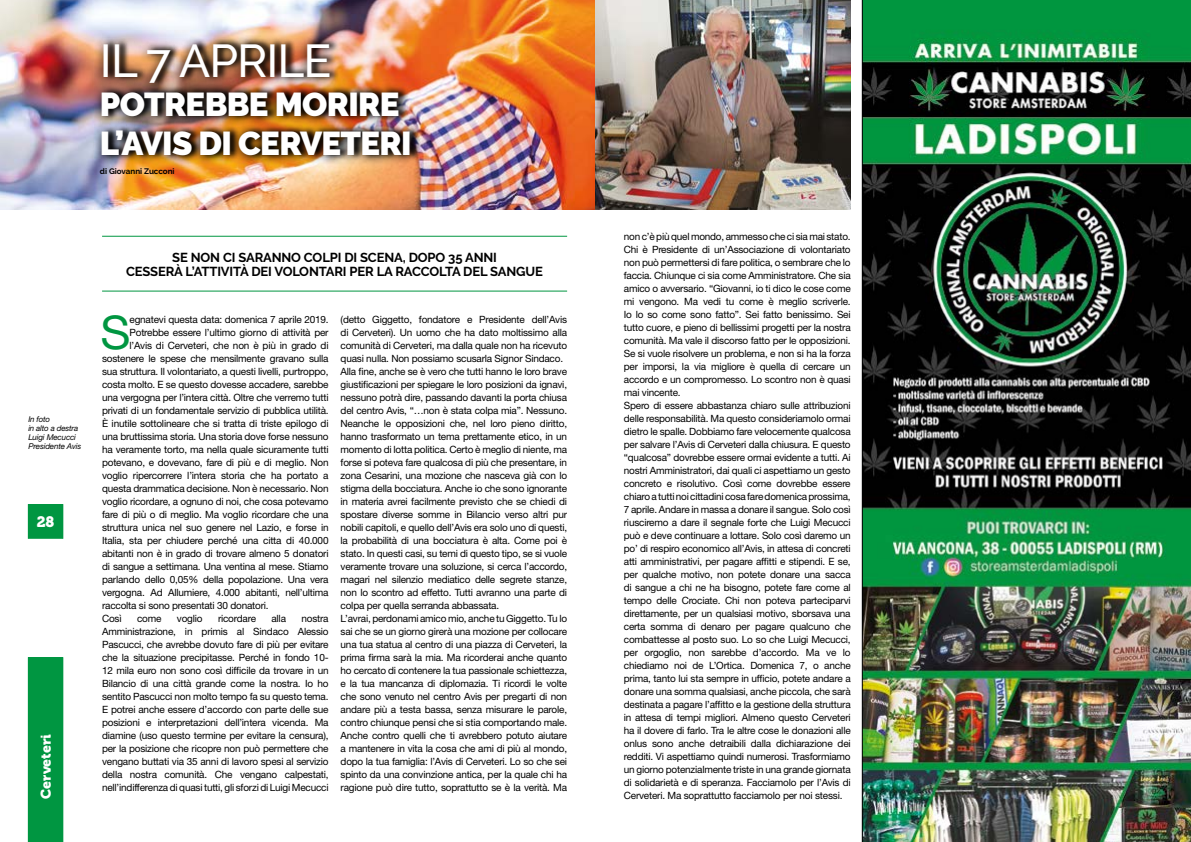
<style>
.page{position:relative;width:1191px;height:842px;background:#fff}
.page>*{position:absolute;margin:0;border:0;box-sizing:border-box;transform-origin:0 0}
.t1{font:46.4px "Helvetica Neue LT Std";color:#009641}
.t2{font:500 46px "Raleway";letter-spacing:-.02em;color:#fff}
.t3{font:900 33px/39px "Raleway";letter-spacing:-.02em;color:#fff}
.t4{font:15px "Museo 900";color:#fff}
.t5{font:14px "Museo 900";color:#fff}
.t6{font:700 13px/14px "Raleway";letter-spacing:-.01em;color:#000;text-align:center}
.t7{font:10px/13px "Helvetica Neue LT Std";letter-spacing:-.02em;color:#000}
.t8{font:italic 8px/9px "Helvetica Neue LT Std";letter-spacing:-.02em;color:#000}
.t9{font:700 8px "Raleway";color:#000}
</style>
<div class="page">
<img style="left:0;top:0;width:850px;height:210px">
<img style="left:92px;top:34px;width:328px;height:131px">
<hr style="left:102px;top:236px;width:465px;height:1px;background:#009641">
<hr style="left:102px;top:291px;width:465px;height:1px;background:#009641">
<div style="left:28px;top:505px;width:35px;height:33px;background:#009641"></div>
<div style="left:28px;top:504px;width:35px;height:35px;border:1px solid #009641"></div>
<div style="left:28px;top:657px;width:35px;height:185px;background:#009641"></div>
<img style="left:862px;top:0;width:329px;height:842px">
<h2 class="t2" style="left:100px;top:35px;width:233px">IL 7 APRILE</h2>
<h3 class="t3" style="left:100px;top:85px;width:313px">POTREBBE MORIRE<br>L’AVIS DI CERVETERI</h3>
<p class="t9" style="left:100px;top:166px;width:76px">di Giovanni Zucconi</p>
<p class="t8" style="left:28px;top:414px;width:54px">In foto<br>in alto a destra<br>Luigi Mecucci<br>Presidente Avis</p>
<h3 class="t4" style="left:37px;top:513px;width:19px">28</h3>
<h3 class="t5" style="left:38px;top:799px;width:66px;rotate:-90deg">Cerveteri</h3>
<h3 class="t6" style="left:126px;top:251px;width:418px">SE NON CI SARANNO COLPI DI SCENA, DOPO 35 ANNI<br>CESSERÀ L’ATTIVITÀ DEI VOLONTARI PER LA RACCOLTA DEL SANGUE</h3>
<h1 class="t1" style="left:100px;top:305px;width:32px">S</h1>
<p class="t7" style="left:129px;top:313px;width:201px">egnatevi questa data: domenica 7 aprile 2019.</p>
<p class="t7" style="left:129px;top:326px;width:200px">Potrebbe essere l’ultimo giorno di attività per</p>
<p class="t7" style="left:129px;top:339px;width:201px">l’Avis di Cerveteri, che non è più in grado di</p>
<p class="t7" style="left:102px;top:352px;width:228px">sostenere le spese che mensilmente gravano sulla</p>
<p class="t7" style="left:102px;top:365px;width:228px">sua struttura. Il volontariato, a questi livelli, purtroppo,</p>
<p class="t7" style="left:102px;top:378px;width:228px">costa molto. E se questo dovesse accadere, sarebbe</p>
<p class="t7" style="left:102px;top:391px;width:228px">una vergogna per l’intera città. Oltre che verremo tutti</p>
<p class="t7" style="left:102px;top:404px;width:228px">privati di un fondamentale servizio di pubblica utilità.</p>
<p class="t7" style="left:102px;top:417px;width:228px">È inutile sottolineare che si tratta di triste epilogo di</p>
<p class="t7" style="left:102px;top:430px;width:228px">una bruttissima storia. Una storia dove forse nessuno</p>
<p class="t7" style="left:102px;top:443px;width:228px">ha veramente torto, ma nella quale sicuramente tutti</p>
<p class="t7" style="left:102px;top:456px;width:228px">potevano, e dovevano, fare di più e di meglio. Non</p>
<p class="t7" style="left:102px;top:469px;width:228px">voglio ripercorrere l’intera storia che ha portato a</p>
<p class="t7" style="left:102px;top:482px;width:228px">questa drammatica decisione. Non è necessario. Non</p>
<p class="t7" style="left:102px;top:495px;width:228px">voglio ricordare, a ognuno di noi, che cosa potevamo</p>
<p class="t7" style="left:102px;top:508px;width:228px">fare di più o di meglio. Ma voglio ricordare che una</p>
<p class="t7" style="left:102px;top:521px;width:228px">struttura unica nel suo genere nel Lazio, e forse in</p>
<p class="t7" style="left:102px;top:534px;width:228px">Italia, sta per chiudere perché una citta di 40.000</p>
<p class="t7" style="left:102px;top:547px;width:228px">abitanti non è in grado di trovare almeno 5 donatori</p>
<p class="t7" style="left:102px;top:560px;width:228px">di sangue a settimana. Una ventina al mese. Stiamo</p>
<p class="t7" style="left:102px;top:573px;width:228px">parlando dello 0,05% della popolazione. Una vera</p>
<p class="t7" style="left:102px;top:586px;width:228px">vergogna. Ad Allumiere, 4.000 abitanti, nell’ultima</p>
<p class="t7" style="left:102px;top:599px;width:168px">raccolta si sono presentati 30 donatori.</p>
<p class="t7" style="left:102px;top:612px;width:21px">Così</p>
<p class="t7" style="left:137px;top:612px;width:26px">come</p>
<p class="t7" style="left:177px;top:612px;width:27px">voglio</p>
<p class="t7" style="left:218px;top:612px;width:40px">ricordare</p>
<p class="t7" style="left:271px;top:612px;width:16px">alla</p>
<p class="t7" style="left:102px;top:612px;width:228px;text-align:justify;text-indent:199px">nostra Amministrazione, in primis al Sindaco Alessio Pascucci, che avrebbe dovuto fare di più per evitare che la situazione precipitasse. Perché in fondo 10- 12 mila euro non sono così difficile da trovare in un Bilancio di una città grande come la nostra. Io ho sentito Pascucci non molto tempo fa su questo tema.<br>E potrei anche essere d’accordo con parte delle sue posizioni e interpretazioni dell’intera vicenda. Ma diamine (uso questo termine per evitare la censura), per la posizione che ricopre non può permettere che vengano buttati via 35 anni di lavoro spesi al servizio della nostra comunità. Che vengano calpestati, nell’indifferenza di quasi tutti, gli sforzi di Luigi Mecucci</p>
<p class="t7" style="left:340px;top:313px;width:228px">(detto Giggetto, fondatore e Presidente dell’Avis di Cerveteri). Un uomo che ha dato moltissimo alla comunità di Cerveteri, ma dalla quale non ha ricevuto quasi nulla. Non possiamo scusarla Signor Sindaco.<br>Alla fine, anche se è vero che tutti hanno le loro brave giustificazioni per spiegare le loro posizioni da ignavi, nessuno potrà dire, passando davanti la porta chiusa del centro Avis, “…non è stata colpa mia”. Nessuno.<br>Neanche le opposizioni che, nel loro pieno diritto, hanno trasformato un tema prettamente etico, in un momento di lotta politica. Certo è meglio di niente, ma forse si poteva fare qualcosa di più che presentare, in zona Cesarini, una mozione che nasceva già con lo stigma della bocciatura. Anche io che sono ignorante in materia avrei facilmente previsto che se chiedi di spostare diverse somme in Bilancio verso altri pur nobili capitoli, e quello dell’Avis era solo uno di questi, la probabilità di una bocciatura è alta. Come poi è stato. In questi casi, su temi di questo tipo, se si vuole veramente trovare una soluzione, si cerca l’accordo, magari nel silenzio mediatico delle segrete stanze, non lo scontro ad effetto. Tutti avranno una parte di colpa per quella serranda abbassata.<br>L’avrai, perdonami amico mio, anche tu Giggetto. Tu lo sai che se un giorno girerà una mozione per collocare una tua statua al centro di una piazza di Cerveteri, la prima firma sarà la mia. Ma ricorderai anche quanto ho cercato di contenere la tua passionale schiettezza, e la tua mancanza di diplomazia. Ti ricordi le volte che sono venuto nel centro Avis per pregarti di non andare più a testa bassa, senza misurare le parole, contro chiunque pensi che si stia comportando male.<br>Anche contro quelli che ti avrebbero potuto aiutare a mantenere in vita la cosa che ami di più al mondo, dopo la tua famiglia: l’Avis di Cerveteri. Lo so che sei spinto da una convinzione antica, per la quale chi ha ragione può dire tutto, soprattutto se è la verità. Ma</p>
<p class="t7" style="left:624px;top:230px;width:228px">non c’è più quel mondo, ammesso che ci sia mai stato.<br>Chi è Presidente di un’Associazione di volontariato non può permettersi di fare politica, o sembrare che lo faccia. Chiunque ci sia come Amministratore. Che sia amico o avversario. “Giovanni, io ti dico le cose come mi vengono. Ma vedi tu come è meglio scriverle.<br>Io lo so come sono fatto”. Sei fatto benissimo. Sei tutto cuore, e pieno di bellissimi progetti per la nostra comunità. Ma vale il discorso fatto per le opposizioni.<br>Se si vuole risolvere un problema, e non si ha la forza per imporsi, la via migliore è quella di cercare un accordo e un compromesso. Lo scontro non è quasi mai vincente.<br>Spero di essere abbastanza chiaro sulle attribuzioni delle responsabilità. Ma questo consideriamolo ormai dietro le spalle. Dobbiamo fare velocemente qualcosa per salvare l’Avis di Cerveteri dalla chiusura. E questo “qualcosa” dovrebbe essere ormai evidente a tutti. Ai nostri Amministratori, dai quali ci aspettiamo un gesto concreto e risolutivo. Così come dovrebbe essere chiaro a tutti noi cittadini cosa fare domenica prossima, 7 aprile. Andare in massa a donare il sangue. Solo così riusciremo a dare il segnale forte che Luigi Mecucci può e deve continuare a lottare. Solo così daremo un po’ di respiro economico all’Avis, in attesa di concreti atti amministrativi, per pagare affitti e stipendi. E se, per qualche motivo, non potete donare una sacca di sangue a chi ne ha bisogno, potete fare come al tempo delle Crociate. Chi non poteva parteciparvi direttamente, per un qualsiasi motivo, sborsava una certa somma di denaro per pagare qualcuno che combattesse al posto suo. Lo so che Luigi Mecucci, per orgoglio, non sarebbe d’accordo. Ma ve lo chiediamo noi de L’Ortica. Domenica 7, o anche prima, tanto lui sta sempre in ufficio, potete andare a donare una somma qualsiasi, anche piccola, che sarà destinata a pagare l’affitto e la gestione della struttura in attesa di tempi migliori. Almeno questo Cerveteri ha il dovere di farlo. Tra le altre cose le donazioni alle onlus sono anche detraibili dalla dichiarazione dei redditi. Vi aspettiamo quindi numerosi. Trasformiamo un giorno potenzialmente triste in una grande giornata di solidarietà e di speranza. Facciamolo per l’Avis di Cerveteri. Ma soprattutto facciamolo per noi stessi.</p>
</div>
